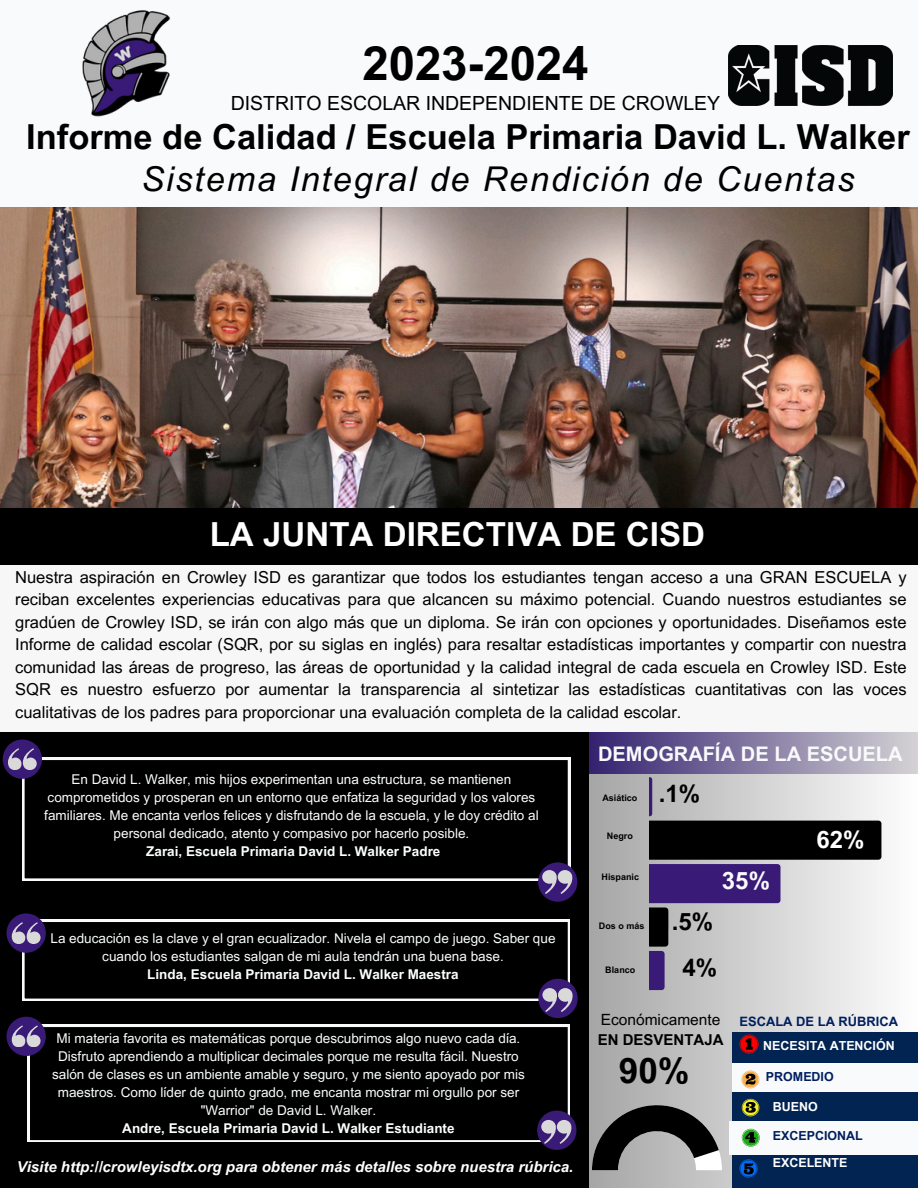
<style>
.page{position:relative;width:918px;height:1188px;background:#000}
.page>*{position:absolute;margin:0;border:0;box-sizing:border-box;transform-origin:0 0}
.t1{font:700 47.25px "Arial MT Pro";color:#000}
.t2{font:700 35.25px "Arial MT Pro";color:#000}
.t3{font:700 34.5px "Arial MT Pro";color:#000}
.t4{font:italic 34.2px "Arial MT Pro";letter-spacing:.055em;color:#000}
.t5{font:700 33.15px "Arial MT Pro";color:#fff}
.t6{font:700 24px "Arial MT Pro";color:#000}
.t7{font:700 24px "Arial MT Pro";color:#fff}
.t8{font:700 24px "Arial MT Pro";color:#f9fafb}
.t9{font:700 20.1px "Arial MT Pro";color:#f9fafb}
.t10{font:19.5px "Arial MT Pro";color:#000}
.t11{font:16.5px/22.5px "Arial MT Pro";color:#000;text-align:justify}
.t12{font:15.45px "Arial MT Pro";color:#000}
.t13{font:italic 700 15px "Arial MT Pro";color:#fff}
.t14{font:700 15px "Arial MT Pro";color:#000}
.t15{font:13.5px/18px "Arial MT Pro";color:#fbfefe;text-align:center}
.t16{font:700 13.5px "Arial MT Pro";color:#fbfefe}
.t17{font:700 12.9px "Arial MT Pro";color:#001f5f}
.t18{font:700 12.45px "Arial MT Pro";color:#fff}
.t19{font:700 12.45px "Arial MT Pro";color:#001f5f}
.t20{font:700 9px "Arial MT Pro";color:#000}
</style>
<div class="page">
<div style="left:0;top:0;width:918px;height:211px;background:#f9fafb"></div>
<img style="left:82px;top:10px;width:89px;height:107px">
<img style="left:729px;top:45px;width:164px;height:61px">
<div style="left:590px;top:732px;width:328px;height:456px;background:linear-gradient(to right,#a6a6a6,#fefefe)"></div>
<svg style="left:650px;top:777px;width:231px;height:213px"></svg>
<div style="left:590px;top:732px;width:328px;height:41px;background:linear-gradient(to right,#342270,#d4d2d5)"></div>
<svg style="left:592px;top:1105px;width:130px;height:65px"></svg>
<div style="left:0;top:564px;width:918px;height:168px;background:#f7f7f7"></div>
<img style="left:0;top:207px;width:918px;height:301px">
<div style="left:732px;top:1032px;width:186px;height:156px;background:#012452"></div>
<div style="left:732px;top:1063px;width:186px;height:28px;background:#f9fafb"></div>
<div style="left:729px;top:1121px;width:189px;height:34px;background:#f9fafb"></div>
<svg style="left:740px;top:1035px;width:19px;height:19px"></svg>
<svg style="left:741px;top:1071px;width:18px;height:17px"></svg>
<svg style="left:742px;top:1099px;width:17px;height:17px"></svg>
<svg style="left:742px;top:1129px;width:18px;height:18px"></svg>
<svg style="left:739px;top:1159px;width:18px;height:18px"></svg>
<svg style="left:22px;top:758px;width:548px;height:122px"></svg>
<div style="left:538px;top:862px;width:39px;height:40px;background:#391a76;border-radius:50%"></div>
<svg style="left:542px;top:870px;width:31px;height:24px"></svg>
<svg style="left:22px;top:920px;width:548px;height:81px"></svg>
<div style="left:7px;top:913px;width:39px;height:40px;background:#391a76;border-radius:50%"></div>
<svg style="left:12px;top:922px;width:29px;height:22px"></svg>
<div style="left:538px;top:979px;width:40px;height:39px;background:#391a76;border-radius:50%"></div>
<svg style="left:542px;top:988px;width:32px;height:24px"></svg>
<svg style="left:28px;top:1025px;width:542px;height:117px"></svg>
<div style="left:7px;top:1017px;width:39px;height:39px;background:#391a76;border-radius:50%"></div>
<svg style="left:12px;top:1025px;width:29px;height:22px"></svg>
<div style="left:537px;top:1111px;width:39px;height:39px;background:#391a76;border-radius:50%"></div>
<svg style="left:541px;top:1120px;width:31px;height:23px"></svg>
<div style="left:3px;top:739px;width:39px;height:40px;background:#391a76;border-radius:50%"></div>
<svg style="left:8px;top:748px;width:29px;height:22px"></svg>
<h5 class="t1" style="left:362px;top:46px;width:228px">2023-2024</h5>
<h5 class="t10" style="left:231px;top:96px;width:491px">DISTRITO ESCOLAR INDEPENDIENTE DE CROWLEY</h5>
<h5 class="t3" style="left:26px;top:124px;width:885px">Informe de Calidad / Escuela Primaria David L. Walker</h5>
<p class="t4" style="left:141px;top:166px;width:715px">Sistema Integral de Rendición de Cuentas</p>
<h5 class="t5" style="left:210px;top:522px;width:497px">LA JUNTA DIRECTIVA DE CISD</h5>
<p class="t11" style="left:15px;top:568px;width:893px">Nuestra aspiración en Crowley ISD es garantizar que todos los estudiantes tengan acceso a una GRAN ESCUELA y reciban excelentes experiencias educativas para que alcancen su máximo potencial. Cuando nuestros estudiantes se gradúen de Crowley ISD, se irán con algo más que un diploma. Se irán con opciones y oportunidades. Diseñamos este Informe de calidad escolar (SQR, por su siglas en inglés) para resaltar estadísticas importantes y compartir con nuestra comunidad las áreas de progreso, las áreas de oportunidad y la calidad integral de cada escuela en Crowley ISD. Este SQR es nuestro esfuerzo por aumentar la transparencia al sintetizar las estadísticas cuantitativas con las voces cualitativas de los padres para proporcionar una evaluación completa de la calidad escolar.</p>
<p class="t15" style="left:44px;top:772px;width:496px">En David L. Walker, mis hijos experimentan una estructura, se mantienen comprometidos y prosperan en un entorno que enfatiza la seguridad y los valores familiares. Me encanta verlos felices y disfrutando de la escuela, y le doy crédito al personal dedicado, atento y compasivo por hacerlo posible.</p>
<p class="t16" style="left:146px;top:846px;width:296px">Zarai, Escuela Primaria David L. Walker Padre</p>
<p class="t15" style="left:51px;top:931px;width:506px">La educación es la clave y el gran ecualizador. Nivela el campo de juego. Saber que cuando los estudiantes salgan de mi aula tendrán una buena base.</p>
<p class="t16" style="left:147px;top:969px;width:313px">Linda, Escuela Primaria David L. Walker Maestra</p>
<p class="t15" style="left:52px;top:1031px;width:474px">Mi materia favorita es matemáticas porque descubrimos algo nuevo cada día.<br>Disfruto aprendiendo a multiplicar decimales porque me resulta fácil. Nuestro salón de clases es un ambiente amable y seguro, y me siento apoyado por mis maestros. Como líder de quinto grado, me encanta mostrar mi orgullo por ser "Warrior" de David L. Walker.</p>
<p class="t16" style="left:122px;top:1123px;width:334px">Andre, Escuela Primaria David L. Walker Estudiante</p>
<p class="t13" style="left:17px;top:1161px;width:558px">Visite http://crowleyisdtx.org para obtener más detalles sobre nuestra rúbrica.</p>
<p class="t9" style="left:598px;top:747px;width:306px">DEMOGRAFÍA DE LA ESCUELA</p>
<p class="t20" style="left:602px;top:794px;width:37px">Asiático</p>
<p class="t20" style="left:607px;top:833px;width:28px">Negro</p>
<p class="t20" style="left:602px;top:874px;width:39px">Hispanic</p>
<p class="t20" style="left:599px;top:923px;width:47px">Dos o más</p>
<h3 class="t20" style="left:605px;top:966px;width:32px">Blanco</h3>
<h6 class="t6" style="left:659px;top:785px;width:43px">.1%</h6>
<p class="t6" style="left:659px;top:912px;width:56px">1.5%</p>
<h3 class="t8" style="left:722px;top:872px;width:50px">35%</h3>
<h4 class="t6" style="left:682px;top:958px;width:36px">4%</h4>
<p class="t7" style="left:817px;top:831px;width:50px">62%</p>
<p class="t12" style="left:601px;top:1014px;width:121px">Económicamente</p>
<p class="t14" style="left:598px;top:1034px;width:127px">EN DESVENTAJA</p>
<h2 class="t2" style="left:619px;top:1058px;width:72px">90%</h2>
<p class="t17" style="left:740px;top:1017px;width:160px">ESCALA DE LA RÚBRICA</p>
<p class="t18" style="left:763px;top:1041px;width:133px">NECESITA ATENCIÓN</p>
<p class="t19" style="left:766px;top:1072px;width:69px">PROMEDIO</p>
<p class="t18" style="left:773px;top:1102px;width:46px">BUENO</p>
<p class="t19" style="left:773px;top:1131px;width:91px">EXCEPCIONAL</p>
<p class="t18" style="left:773px;top:1158px;width:76px">EXCELENTE</p>
</div>
